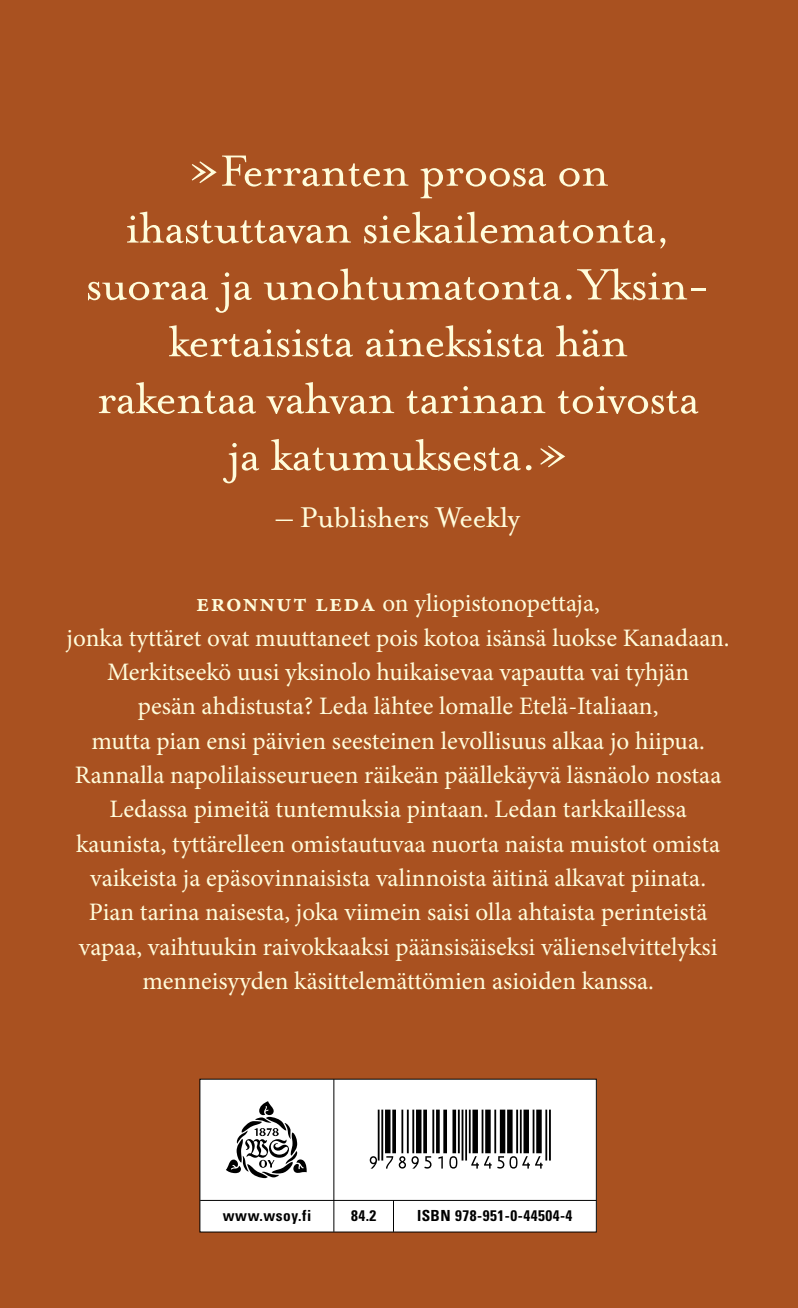
<style>
.page{position:relative;width:798px;height:1308px;background:#fff}
.page>*{position:absolute;margin:0;border:0;box-sizing:border-box;transform-origin:0 0}
.t1{font:58.27px "Viisas EAN Matala";color:#000}
.t2{font:50.18px/56.9px "Mrs Eaves Smart Lig Roman";letter-spacing:-.015em;color:#fffcdb;text-align:center}
.t3{font:46.8px "Mrs Eaves Smart Lig Roman";color:#fffcdb}
.t4{font:32.85px "Mrs Eaves Smart Lig Roman";letter-spacing:-.015em;color:#fffcdb}
.t5{font:25.2px/34.4px "Minion Pro";color:#fffcdb;text-align:center}
.t6{font:700 condensed 15.3px "Univers LT Std";letter-spacing:.035em;color:#000}
.s1{font-family:"Minion Pro Semibold Capt"}
</style>
<div class="page">
<div style="left:0;top:0;width:797px;height:1307px;background:#a95120"></div>
<div style="left:200px;top:1079px;width:396px;height:153px;background:#fff"></div>
<hr style="left:333px;top:1079px;width:1px;height:152px;background:#000">
<hr style="left:200px;top:1200px;width:396px;height:1px;background:#000">
<hr style="left:393px;top:1200px;width:1px;height:31px;background:#000">
<svg style="left:226px;top:1101px;width:80px;height:77px"></svg>
<h2 class="t2" style="left:86px;top:144px;width:625px">»Ferranten proosa on ihastuttavan siekailematonta, suoraa ja unohtumatonta. Yksin&shy;kertaisista aineksista han rakentaa vahvan tarinan toivosta ja katumuksesta.»</h2>
<h3 class="t4" style="left:276px;top:500px;width:246px">– Publishers Weekly</h3>
<h3 class="t3" style="left:578px;top:296px;width:26px">..</h3>
<p class="t5" style="left:67px;top:586px;width:664px"><span class="s1">eronnut leda</span> on yliopistonopettaja,<br>jonka tyttäret ovat muuttaneet pois kotoa isänsä luokse Kanadaan.<br>Merkitseekö uusi yksinolo huikaisevaa vapautta vai tyhjän<br>pesän ahdistusta? Leda lähtee lomalle Etelä-Italiaan,<br>mutta pian ensi päivien seesteinen levollisuus alkaa jo hiipua.<br>Rannalla napolilaisseurueen räikeän päällekäyvä läsnäolo nostaa Ledassa pimeitä tuntemuksia pintaan. Ledan tarkkaillessa kaunista, tyttärelleen omistautuvaa nuorta naista muistot omista vaikeista ja epäsovinnaisista valinnoista äitinä alkavat piinata.<br>Pian tarina naisesta, joka viimein saisi olla ahtaista perinteistä vapaa, vaihtuukin raivokkaaksi päänsisäiseksi välienselvittelyksi menneisyyden käsittelemättömien asioiden kanssa.</p>
<h1 class="t1" style="left:365px;top:1108px;width:187px">*9789510445044*</h1>
<p class="t6" style="left:223px;top:1206px;width:90px">www.wsoy.fi</p>
<p class="t6" style="left:351px;top:1206px;width:27px">84.2</p>
<p class="t6" style="left:417px;top:1206px;width:157px">ISBN 978-951-0-44504-4</p>
</div>
